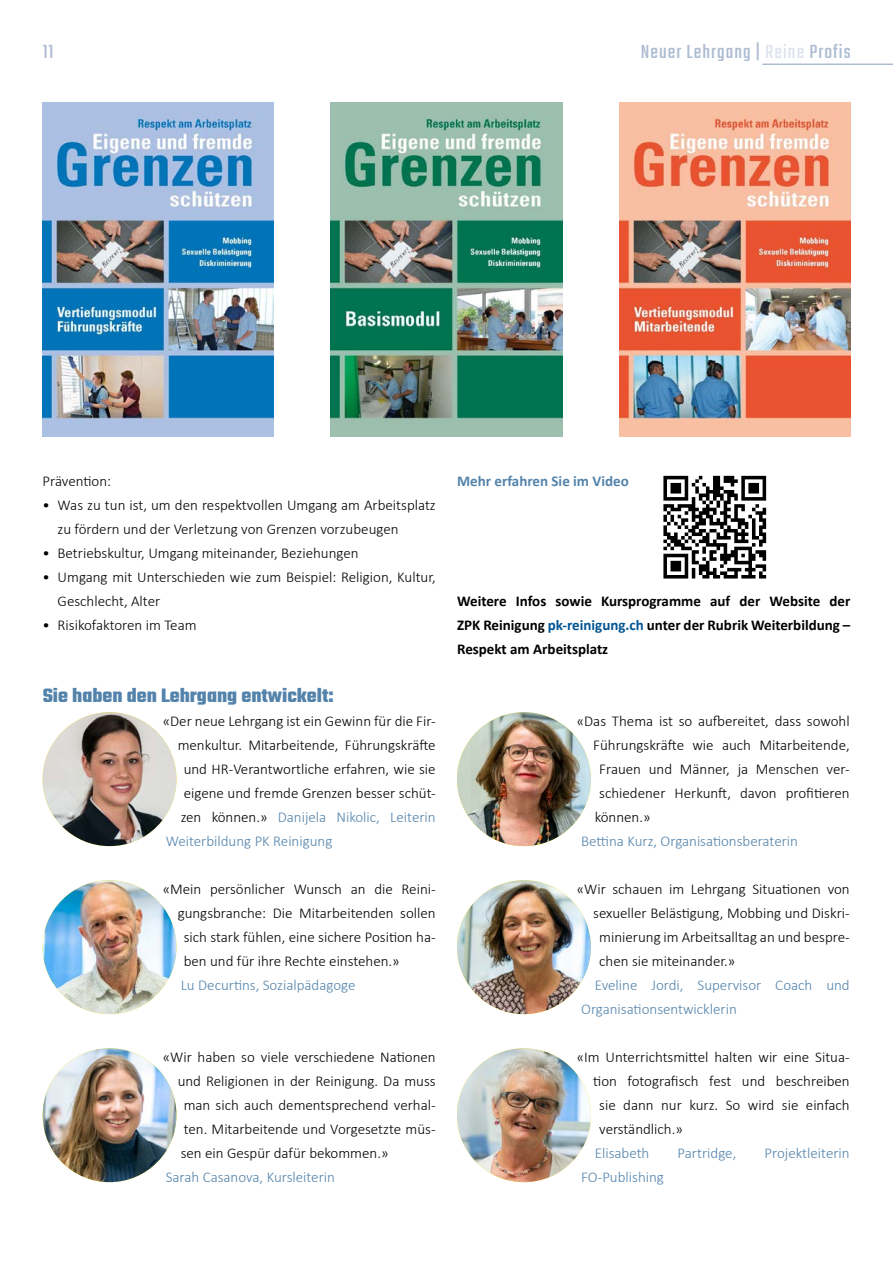
<style>
.page{position:relative;width:893px;height:1263px;background:#fff}
.page>*{position:absolute;margin:0;border:0;box-sizing:border-box;transform-origin:0 0}
.t1{font:700 21px "Teko";color:#5383ab}
.t2{font:21px "Teko";letter-spacing:.05em;color:#adbcd2}
.t3{font:300 15px/24px "Calibri";color:#000}
.t4{font:300 15px/24px "Calibri";color:#5383ab}
.t5{font:700 15px/24px "Calibri";color:#000;text-align:justify}
.t6{font:700 15px "Calibri";color:#5383ab}
.s1{color:#dee3ed}
.s2{color:#000}
.s3{color:#005493}
</style>
<div class="page">
<hr style="left:762px;top:64px;width:131px;height:1px;background:#adbcd2">
<img style="left:331px;top:102px;width:231px;height:335px">
<img style="left:42px;top:102px;width:232px;height:335px">
<img style="left:619px;top:102px;width:232px;height:335px">
<svg style="left:663px;top:476px;width:103px;height:102px"></svg>
<img style="left:43px;top:880px;width:133px;height:134px;border-radius:67px">
<img style="left:43px;top:1048px;width:133px;height:134px;border-radius:67px">
<img style="left:457px;top:712px;width:134px;height:134px;border-radius:67px">
<img style="left:457px;top:880px;width:134px;height:134px;border-radius:67px">
<img style="left:457px;top:1048px;width:134px;height:134px;border-radius:67px">
<img style="left:43px;top:712px;width:133px;height:134px;border-radius:67px">
<h1 class="t2" style="left:43px;top:40px;width:12px">11</h1>
<h1 class="t2" style="left:641px;top:40px;width:211px">Neuer Lehrgang | <span class="s1">Reine</span> Profis</h1>
<p class="t3" style="left:43px;top:468px;width:70px">Prävention:</p>
<p class="t3" style="left:58px;top:492px;width:380px;text-indent:-15px">• Was zu tun ist, um den respektvollen Umgang am Arbeitsplatz zu fördern und der Verletzung von Grenzen vorzubeugen</p>
<p class="t3" style="left:43px;top:540px;width:317px">• Betriebskultur, Umgang miteinander, Beziehungen</p>
<p class="t3" style="left:58px;top:564px;width:380px;text-indent:-15px">• Umgang mit Unterschieden wie zum Beispiel: Religion, Kultur,<br>Geschlecht, Alter</p>
<p class="t3" style="left:43px;top:612px;width:156px">• Risikofaktoren im Team</p>
<h1 class="t1" style="left:43px;top:682px;width:292px">Sie haben den Lehrgang entwickelt:</h1>
<p class="t3" style="left:163px;top:708px;width:274px">«Der neue Lehrgang ist ein Gewinn für die Fir-</p>
<p class="t3" style="left:178px;top:732px;width:259px">menkultur. Mitarbeitende, Führungskräfte</p>
<p class="t3" style="left:184px;top:756px;width:254px">und HR-Verantwortliche erfahren, wie sie</p>
<p class="t3" style="left:184px;top:780px;width:253px">eigene und fremde Grenzen besser schüt-</p>
<p class="t4" style="left:181px;top:804px;width:257px"><span class="s2">zen können.»</span> Danijela Nikolic, Leiterin</p>
<p class="t4" style="left:166px;top:828px;width:168px">Weiterbildung PK Reinigung</p>
<p class="t3" style="left:163px;top:876px;width:274px">«Mein persönlicher Wunsch an die Reini-</p>
<p class="t3" style="left:178px;top:900px;width:260px">gungsbranche: Die Mitarbeitenden sollen</p>
<p class="t3" style="left:184px;top:924px;width:253px">sich stark fühlen, eine sichere Position ha-</p>
<p class="t3" style="left:184px;top:948px;width:218px">ben und für ihre Rechte einstehen.»</p>
<p class="t4" style="left:181px;top:972px;width:176px">Lu Decurtins, Sozialpädagoge</p>
<p class="t3" style="left:163px;top:1044px;width:275px">«Wir haben so viele verschiedene Nationen</p>
<p class="t3" style="left:178px;top:1068px;width:260px">und Religionen in der Reinigung. Da muss</p>
<p class="t3" style="left:184px;top:1092px;width:254px">man sich auch dementsprechend verhal-</p>
<p class="t3" style="left:184px;top:1116px;width:254px">ten. Mitarbeitende und Vorgesetzte müs-</p>
<p class="t3" style="left:181px;top:1140px;width:209px">sen ein Gespür dafür bekommen.»</p>
<p class="t4" style="left:166px;top:1164px;width:171px">Sarah Casanova, Kursleiterin</p>
<p class="t6" style="left:457px;top:471px;width:173px">Mehr erfahren Sie im Video</p>
<p class="t5" style="left:457px;top:589px;width:395px">Weitere Infos sowie Kursprogramme auf der Website der ZPK Reinigung <span class="s3">pk-reinigung.ch</span> unter der Rubrik Weiterbildung – Respekt am Arbeitsplatz</p>
<p class="t3" style="left:577px;top:708px;width:275px">«Das Thema ist so aufbereitet, dass sowohl</p>
<p class="t3" style="left:593px;top:732px;width:258px">Führungskräfte wie auch Mitarbeitende,</p>
<p class="t3" style="left:599px;top:756px;width:252px">Frauen und Männer, ja Menschen ver-</p>
<p class="t3" style="left:599px;top:780px;width:252px">schiedener Herkunft, davon profitieren</p>
<p class="t3" style="left:595px;top:804px;width:57px">können.»</p>
<p class="t4" style="left:581px;top:828px;width:218px">Bettina Kurz, Organisationsberaterin</p>
<p class="t3" style="left:577px;top:876px;width:275px">«Wir schauen im Lehrgang Situationen von</p>
<p class="t3" style="left:593px;top:900px;width:258px">sexueller Belästigung, Mobbing und Diskri-</p>
<p class="t3" style="left:599px;top:924px;width:252px">minierung im Arbeitsalltag an und bespre-</p>
<p class="t3" style="left:599px;top:948px;width:137px">chen sie miteinander.»</p>
<p class="t4" style="left:581px;top:972px;width:270px;text-indent:14px">Eveline Jordi, Supervisor Coach und<br>Organisationsentwicklerin</p>
<p class="t3" style="left:577px;top:1044px;width:275px">«Im Unterrichtsmittel halten wir eine Situa-</p>
<p class="t3" style="left:593px;top:1068px;width:258px">tion fotografisch fest und beschreiben</p>
<p class="t3" style="left:599px;top:1092px;width:252px">sie dann nur kurz. So wird sie einfach</p>
<p class="t3" style="left:599px;top:1116px;width:85px">verständlich.»</p>
<p class="t4" style="left:595px;top:1140px;width:56px">Elisabeth</p>
<p class="t4" style="left:678px;top:1140px;width:60px">Partridge,</p>
<p class="t4" style="left:764px;top:1140px;width:87px">Projektleiterin</p>
<p class="t4" style="left:581px;top:1164px;width:84px">FO-Publishing</p>
</div>
